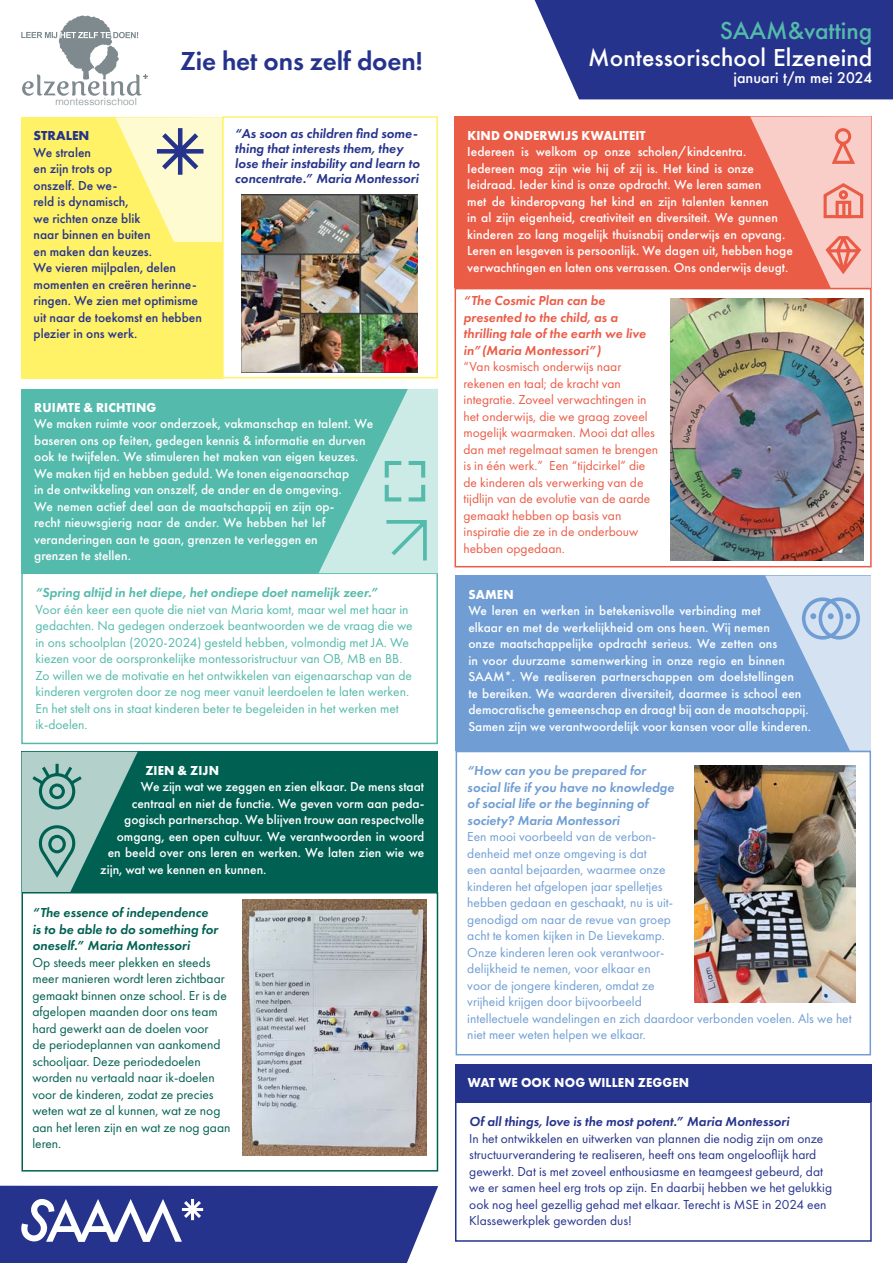
<style>
.page{position:relative;width:893px;height:1263px;background:#fff}
.page>*{position:absolute;margin:0;border:0;box-sizing:border-box;transform-origin:0 0}
.t1{font:600 27px "Futura PT";letter-spacing:-.005em;color:#26338c}
.t2{font:500 22.5px "Futura";color:#fff}
.t3{font:500 22.5px "Futura";color:#54baab}
.t4{font:500 14.25px "Futura";color:#fff}
.t5{font:500 13.5px/16.5px "Futura PT";color:#fff}
.t6{font:13.5px/16.5px "Futura PT";color:#709ed4}
.t7{font:13.5px/16.5px "Futura PT";color:#54baab}
.t8{font:13.5px/16.5px "Futura PT";color:#eb5c47}
.t9{font:13.5px/16.5px "Futura PT";color:#006152}
.t10{font:13.5px/16.5px "Futura PT";color:#26338c}
.t11{font:500 13.5px/16.5px "Futura PT";color:#26338c}
.t12{font:italic 600 13.5px/15px "Futura PT";color:#26338c}
.t13{font:italic 600 13.5px/16.5px "Futura PT";color:#709ed4}
.t14{font:italic 600 13.5px/16.5px "Futura PT";color:#eb5c47}
.t15{font:italic 600 13.5px/16.5px "Futura PT";color:#006152}
.t16{font:700 13.5px "Futura PT";letter-spacing:.01em;color:#fff;scale:.95 1}
.t17{font:italic 600 13.5px "Futura PT";color:#54baab}
.t18{font:700 13.5px "Futura PT";color:#26338c}
.t19{font:300 9.9px "Helvetica";letter-spacing:.025em;color:#7e8a8e}
</style>
<div class="page">
<div style="left:455px;top:1101px;width:417px;height:141px;border:2px solid #26338c"></div>
<div style="left:455px;top:1064px;width:417px;height:37px;background:#26338c"></div>
<div style="left:455px;top:117px;width:417px;height:171px;background:#eb5c47"></div>
<svg style="left:750px;top:116px;width:121px;height:172px"></svg>
<div style="left:455px;top:288px;width:417px;height:279px;border:2px solid #eb5c47"></div>
<div style="left:21px;top:117px;width:201px;height:261px;background:#fff266"></div>
<svg style="left:115px;top:117px;width:107px;height:125px"></svg>
<div style="left:222px;top:116px;width:216px;height:262px;border:2px solid #fff266"></div>
<div style="left:535px;top:0;width:358px;height:99px;background:#26338c"></div>
<svg style="left:0;top:1186px;width:438px;height:77px;background:#3e4998"></svg>
<div style="left:456px;top:576px;width:415px;height:175px;background:#709ed4"></div>
<svg style="left:765px;top:576px;width:106px;height:175px"></svg>
<div style="left:456px;top:751px;width:415px;height:304px;border:2px solid #709ed4"></div>
<svg style="left:21px;top:15px;width:127px;height:81px"></svg>
<div style="left:22px;top:752px;width:416px;height:140px;background:#006152"></div>
<div style="left:22px;top:892px;width:416px;height:279px;border:2px solid #006152"></div>
<svg style="left:22px;top:752px;width:116px;height:140px"></svg>
<div style="left:21px;top:572px;width:417px;height:172px;border:2px solid #54baab"></div>
<div style="left:22px;top:389px;width:416px;height:184px;background:#54baab"></div>
<svg style="left:319px;top:389px;width:119px;height:184px"></svg>
<img style="left:242px;top:194px;width:176px;height:179px">
<img style="left:695px;top:765px;width:160px;height:237px">
<img style="left:670px;top:298px;width:193px;height:262px">
<img style="left:242px;top:899px;width:185px;height:256px">
<p class="t19" style="left:55px;top:94px;width:83px">montessorischool</p>
<h1 class="t1" style="left:180px;top:44px;width:244px">Zie het ons zelf doen!</h1>
<p class="t18" style="left:34px;top:127px;width:57px">STRALEN</p>
<p class="t11" style="left:34px;top:144px;width:170px">We stralen<br>en zijn trots op<br>onszelf. De we-<br>reld is dynamisch,<br>we richten onze blik<br>naar binnen en buiten<br>en maken dan keuzes.<br>We vieren mijlpalen, delen momenten en creëren herinne&shy;ringen. We zien met optimisme uit naar de toekomst en hebben plezier in ons werk.</p>
<p class="t12" style="left:235px;top:126px;width:186px">“As soon as children find some&shy;thing that interests them, they lose their instability and learn to concentrate.” Maria Montessori</p>
<p class="t16" style="left:34px;top:399px;width:130px">RUIMTE &amp; RICHTING</p>
<p class="t5" style="left:34px;top:416px;width:341px">We maken ruimte voor onderzoek, vakmanschap en talent. We baseren ons op feiten, gedegen kennis &amp; informatie en durven ook te twijfelen. We stimuleren het maken van eigen keuzes.<br>We maken tijd en hebben geduld. We tonen eigenaarschap<br>in de ontwikkeling van onszelf, de ander en de omgeving.<br>We nemen actief deel aan de maatschappij en zijn op-<br>recht nieuwsgierig naar de ander. We hebben het lef veranderingen aan te gaan, grenzen te verleggen en<br>grenzen te stellen.</p>
<p class="t17" style="left:36px;top:584px;width:344px">“Spring altijd in het diepe, het ondiepe doet namelijk zeer.”</p>
<p class="t7" style="left:36px;top:601px;width:379px">Voor één keer een quote die niet van Maria komt, maar wel met haar in gedachten. Na gedegen onderzoek beantwoorden we de vraag die we in ons schoolplan (2020-2024) gesteld hebben, volmondig met JA. We kiezen voor de oorspronkelijke montessoristructuur van OB, MB en BB.<br>Zo willen we de motivatie en het ontwikkelen van eigenaarschap van de kinderen vergroten door ze nog meer vanuit leerdoelen te laten werken.<br>En het stelt ons in staat kinderen beter te begeleiden in het werken met ik-doelen.</p>
<p class="t16" style="left:145px;top:762px;width:79px">ZIEN &amp; ZIJN</p>
<p class="t5" style="left:141px;top:778px;width:285px">We zijn wat we zeggen en zien elkaar. De mens staat</p>
<p class="t5" style="left:132px;top:795px;width:294px">centraal en niet de functie. We geven vorm aan peda-</p>
<p class="t5" style="left:124px;top:811px;width:302px">gogisch partnerschap. We blijven trouw aan respectvolle</p>
<p class="t5" style="left:117px;top:828px;width:309px">omgang, een open cultuur. We verantwoorden in woord</p>
<p class="t5" style="left:108px;top:844px;width:318px">en beeld over ons leren en werken. We laten zien wie we</p>
<p class="t5" style="left:100px;top:861px;width:168px">zijn, wat we kennen en kunnen.</p>
<p class="t15" style="left:32px;top:904px;width:187px">“The essence of independence is to be able to do something for oneself.” Maria Montessori</p>
<p class="t9" style="left:32px;top:954px;width:200px">Op steeds meer plekken en steeds meer manieren wordt leren zichtbaar gemaakt binnen onze school. Er is de afgelopen maanden door ons team hard gewerkt aan de doelen voor<br>de periodeplannen van aankomend schooljaar. Deze periodedoelen worden nu vertaald naar ik-doelen voor de kinderen, zodat ze precies weten wat ze al kunnen, wat ze nog aan het leren zijn en wat ze nog gaan leren.</p>
<h2 class="t3" style="left:720px;top:15px;width:154px">SAAM&amp;vatting</h2>
<h2 class="t2" style="left:588px;top:42px;width:285px">Montessorischool Elzeneind</h2>
<p class="t4" style="left:733px;top:68px;width:140px">januari t/m mei 2024</p>
<p class="t16" style="left:467px;top:127px;width:189px">KIND ONDERWIJS KWALITEIT</p>
<p class="t5" style="left:467px;top:144px;width:327px">Iedereen is welkom op onze scholen/kindcentra.<br>Iedereen mag zijn wie hij of zij is. Het kind is onze leidraad. Ieder kind is onze opdracht. We leren samen<br>met de kinderopvang het kind en zijn talenten kennen<br>in al zijn eigenheid, creativiteit en diversiteit. We gunnen kinderen zo lang mogelijk thuisnabij onderwijs en opvang.<br>Leren en lesgeven is persoonlijk. We dagen uit, hebben hoge verwachtingen en laten ons verrassen. Ons onderwijs deugt.</p>
<p class="t14" style="left:463px;top:292px;width:184px">“The Cosmic Plan can be presented to the child, as a thrilling tale of the earth we live in”(Maria Montessori”)</p>
<p class="t8" style="left:463px;top:358px;width:196px">“Van kosmisch onderwijs naar rekenen en taal; de kracht van integratie. Zoveel verwachtingen in het onderwijs, die we graag zoveel mogelijk waarmaken. Mooi dat alles dan met regelmaat samen te brengen is in één werk.” Een “tijdcirkel” die de kinderen als verwerking van de tijdlijn van de evolutie van de aarde gemaakt hebben op basis van inspiratie die ze in de onderbouw hebben opgedaan.</p>
<p class="t16" style="left:468px;top:585px;width:49px">SAMEN</p>
<p class="t5" style="left:468px;top:602px;width:344px">We leren en werken in betekenisvolle verbinding met<br>elkaar en met de werkelijkheid om ons heen. Wij nemen<br>onze maatschappelijke opdracht serieus. We zetten ons<br>in voor duurzame samenwerking in onze regio en binnen SAAM*. We realiseren partnerschappen om doelstellingen<br>te bereiken. We waarderen diversiteit, daarmee is school een democratische gemeenschap en draagt bij aan de maatschappij.<br>Samen zijn we verantwoordelijk voor kansen voor alle kinderen.</p>
<p class="t13" style="left:467px;top:762px;width:208px">“How can you be prepared for social life if you have no knowledge of social life or the beginning of society? Maria Montessori</p>
<p class="t6" style="left:467px;top:829px;width:386px">Een mooi voorbeeld van de verbon-<br>denheid met onze omgeving is dat<br>een aantal bejaarden, waarmee onze<br>kinderen het afgelopen jaar spelletjes<br>hebben gedaan en geschaakt, nu is uit-<br>genodigd om naar de revue van groep<br>acht te komen kijken in De Lievekamp.<br>Onze kinderen leren ook verantwoor-<br>delijkheid te nemen, voor elkaar en<br>voor de jongere kinderen, omdat ze<br>vrijheid krijgen door bijvoorbeeld<br>intellectuele wandelingen en zich daardoor verbonden voelen. Als we het niet meer weten helpen we elkaar.</p>
<p class="t16" style="left:468px;top:1074px;width:235px">WAT WE OOK NOG WILLEN ZEGGEN</p>
<p class="t12" style="left:469px;top:1114px;width:322px">Of all things, love is the most potent.” Maria Montessori</p>
<p class="t10" style="left:469px;top:1130px;width:364px">In het ontwikkelen en uitwerken van plannen die nodig zijn om onze structuurverandering te realiseren, heeft ons team ongelooflijk hard gewerkt. Dat is met zoveel enthousiasme en teamgeest gebeurd, dat we er samen heel erg trots op zijn. En daarbij hebben we het gelukkig ook nog heel gezellig gehad met elkaar. Terecht is MSE in 2024 een Klassewerkplek geworden dus!</p>
</div>
